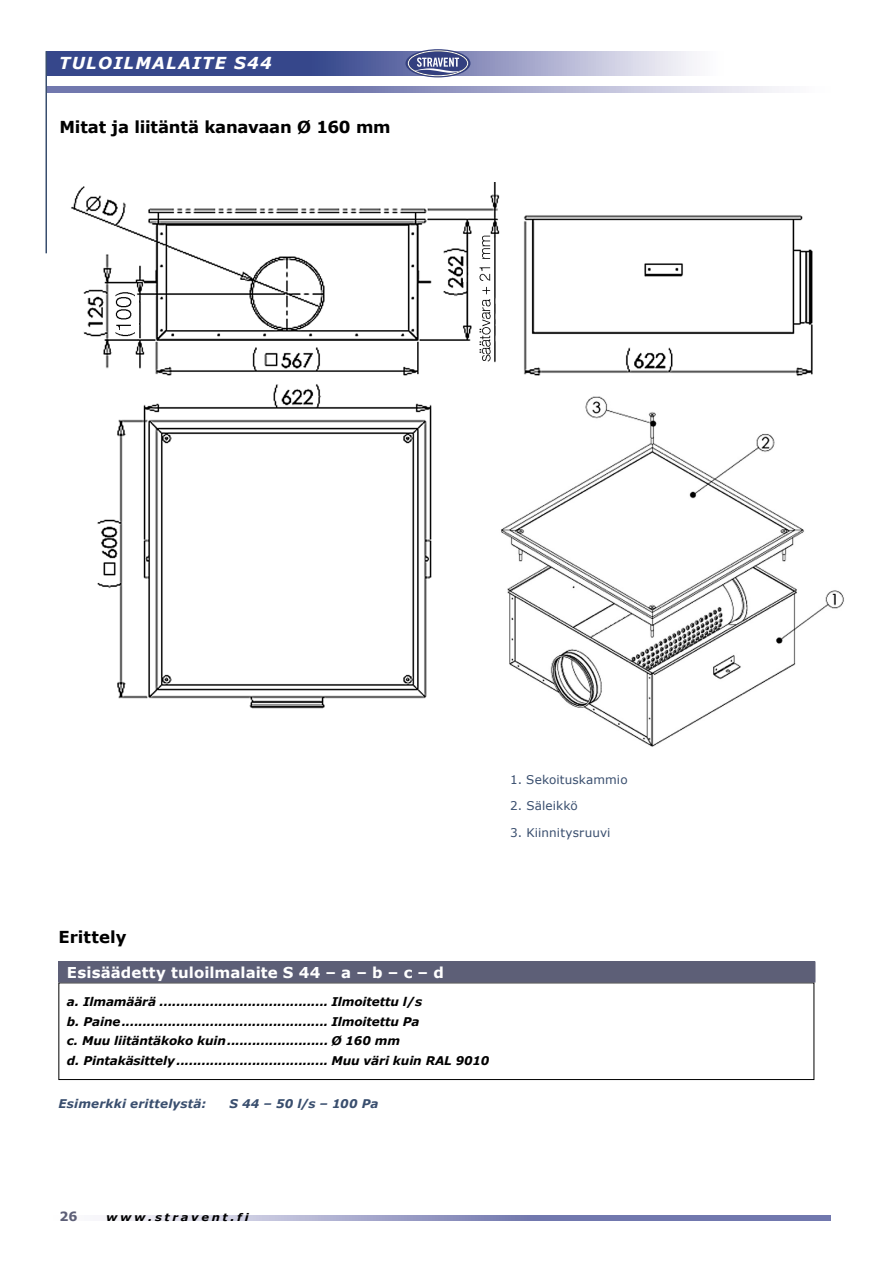
<style>
.page{position:relative;width:893px;height:1263px;background:#fff}
.page>*{position:absolute;margin:0;border:0;box-sizing:border-box;transform-origin:0 0}
.Väliotsikko{font:700 16.5px "Verdana";letter-spacing:-.01em;color:#000}
.t1{font:italic 700 16.5px "Verdana";letter-spacing:.075em;color:#fff}
.t2{font:700 15px "Verdana";letter-spacing:.005em;color:#fff}
.t3{font:700 12.75px "Verdana";color:#5d5f77}
.t4{font:italic 700 12px "Verdana";letter-spacing:-.01em;color:#000}
.Leipis{font:12px "Verdana";letter-spacing:.01em;color:#394e6e}
.t5{font:italic 700 12px "Verdana";letter-spacing:.015em;color:#394e6e}
.t6{font:italic 700 10.5px "Verdana";letter-spacing:.23em;color:#000;scale:1.1 1}
</style>
<div class="page">
<svg style="left:47px;top:51px;width:645px;height:25px;background:#6e78ab"></svg>
<svg style="left:47px;top:87px;width:732px;height:6px;background:#989cc4"></svg>
<hr style="left:45px;top:51px;width:2px;height:202px;background:#394e6e">
<svg style="left:106px;top:1216px;width:725px;height:4px;background:#999dc4"></svg>
<svg style="left:405px;top:49px;width:65px;height:28px"></svg>
<div style="left:408px;top:51px;width:60px;height:25px;border:1px solid #000;border-radius:50%"></div>
<div style="left:408px;top:50px;width:60px;height:26px;border:1px solid #fff;border-radius:50%"></div>
<svg style="left:414px;top:58px;width:48px;height:15px"></svg>
<div style="left:58px;top:982px;width:756px;height:98px;border:1px solid #000"></div>
<div style="left:59px;top:962px;width:756px;height:20px;background:#5d5f77"></div>
<div style="left:58px;top:961px;width:757px;height:21px;border:1px solid #5d5f77"></div>
<img style="left:71px;top:182px;width:742px;height:527px">
<img style="left:496px;top:395px;width:348px;height:352px">
<h1 class="t1" style="left:59px;top:53px;width:214px">TULOILMALAITE S44</h1>
<p class="Väliotsikko" style="left:60px;top:117px;width:333px">Mitat ja liitäntä kanavaan Ø 160 mm</p>
<p class="Leipis" style="left:510px;top:772px;width:119px">1. Sekoituskammio</p>
<p class="Leipis" style="left:510px;top:798px;width:69px">2. Säleikkö</p>
<p class="Leipis" style="left:510px;top:825px;width:102px">3. Kiinnitysruuvi</p>
<p class="Väliotsikko" style="left:58px;top:926px;width:70px">Erittely</p>
<p class="t2" style="left:67px;top:963px;width:378px">Esisäädetty tuloilmalaite S 44 – a – b – c – d</p>
<p class="t4" style="left:67px;top:994px;width:357px">a. Ilmamäärä ........................................ Ilmoitettu l/s</p>
<p class="t4" style="left:67px;top:1014px;width:354px">b. Paine................................................. Ilmoitettu Pa</p>
<p class="t4" style="left:67px;top:1033px;width:335px">c. Muu liitäntäkoko kuin........................ Ø 160 mm</p>
<p class="t4" style="left:67px;top:1053px;width:424px">d. Pintakäsittely.................................... Muu väri kuin RAL 9010</p>
<p class="t5" style="left:58px;top:1096px;width:149px">Esimerkki erittelystä:</p>
<p class="t5" style="left:229px;top:1096px;width:151px">S 44 – 50 l/s – 100 Pa</p>
<p class="t3" style="left:60px;top:1208px;width:20px">26</p>
<p class="t6" style="left:106px;top:1210px;width:131px">www.stravent.fi</p>
</div>
